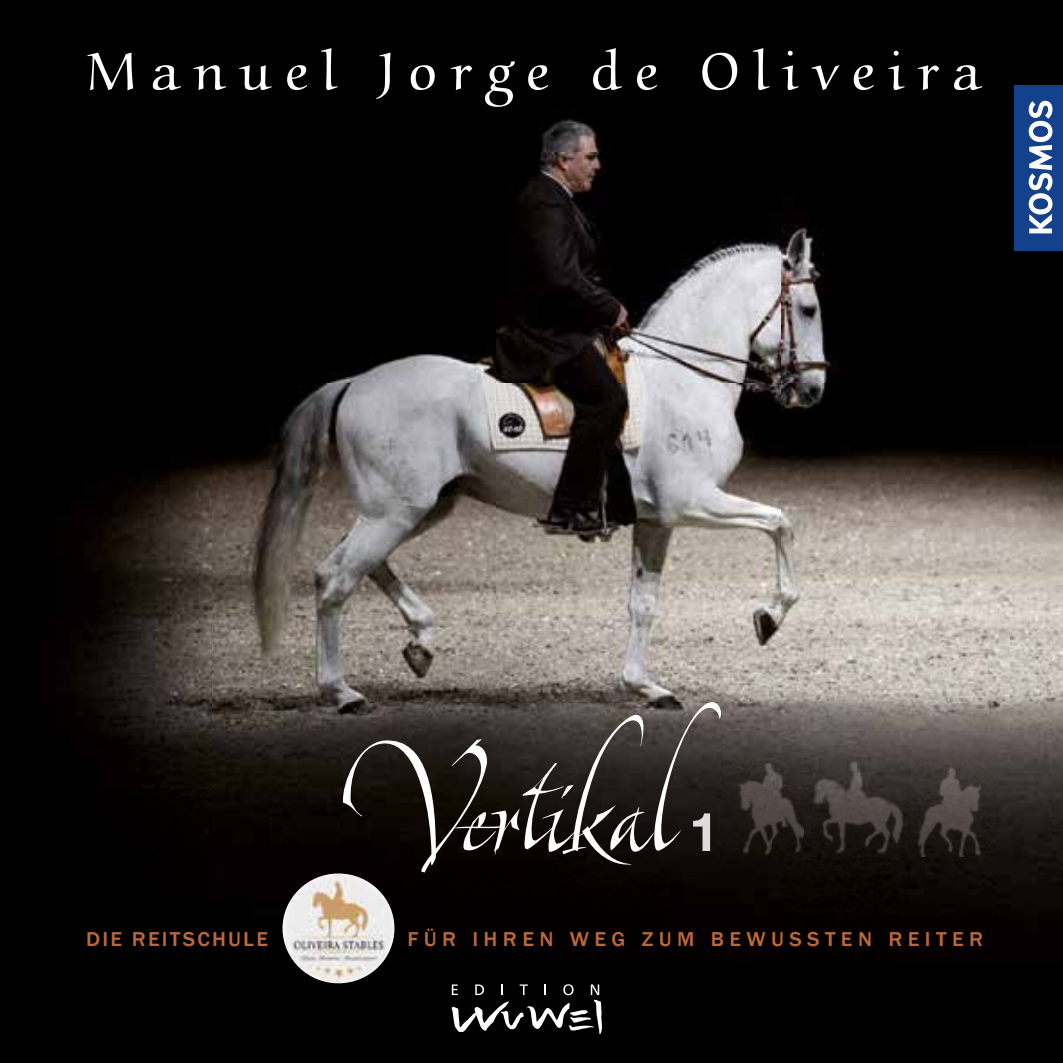
<style>
.page{position:relative;width:1063px;height:1063px;background:#fff}
.page>*{position:absolute;margin:0;border:0;box-sizing:border-box;transform-origin:0 0}
.t1{font:120px "Lovers Pro";letter-spacing:.01em;color:#fff}
.t2{font:300 53.75px "Alcuin EF";letter-spacing:.24em;color:#fff}
.t3{font:500 20.5px "Franklin Gothic";letter-spacing:.25em;color:#bc6939;scale:1.05 1}
.t4{font:500 20.5px "Franklin Gothic";letter-spacing:.1em;color:#bc6939;scale:1.05 1}
</style>
<div class="page">
<div style="left:212px;top:962px;width:851px;height:101px;background:#000"></div>
<img style="left:212px;top:0;width:851px;height:615px">
<img style="left:212px;top:615px;width:171px;height:347px">
<img style="left:383px;top:615px;width:627px;height:116px">
<img style="left:1010px;top:615px;width:53px;height:347px">
<img style="left:668px;top:731px;width:114px;height:231px">
<img style="left:782px;top:731px;width:229px;height:58px">
<img style="left:897px;top:789px;width:114px;height:173px">
<div style="left:394px;top:873px;width:274px;height:89px;background:#030000"></div>
<img style="left:782px;top:856px;width:115px;height:106px">
<img style="left:212px;top:2px;width:851px;height:1px">
<img style="left:343px;top:702px;width:378px;height:171px">
<img style="left:0;top:0;width:212px;height:1063px">
<img style="left:2px;top:3px;width:1px;height:1060px">
<img style="left:693px;top:813px;width:17px;height:38px">
<img style="left:283px;top:873px;width:111px;height:110px">
<div style="left:1014px;top:85px;width:49px;height:166px;background:#14418b"></div>
<svg style="left:1029px;top:101px;width:24px;height:132px"></svg>
<img style="left:911px;top:758px;width:79px;height:98px">
<img style="left:733px;top:758px;width:72px;height:49px">
<img style="left:733px;top:807px;width:177px;height:49px">
<img style="left:811px;top:758px;width:99px;height:49px">
<img style="left:805px;top:758px;width:6px;height:98px">
<svg style="left:452px;top:984px;width:150px;height:50px"></svg>
<h2 class="t2" style="left:86px;top:40px;width:897px">Manuel Jorge de Oliveira</h2>
<h1 class="t1" style="left:340px;top:736px;width:335px">Vertikal</h1>
<p class="t4" style="left:86px;top:926px;width:175px">DIE REITSCHULE</p>
<p class="t3" style="left:407px;top:926px;width:550px">FÜR IHREN WEG ZUM BEWUSSTEN REITER</p>
</div>
